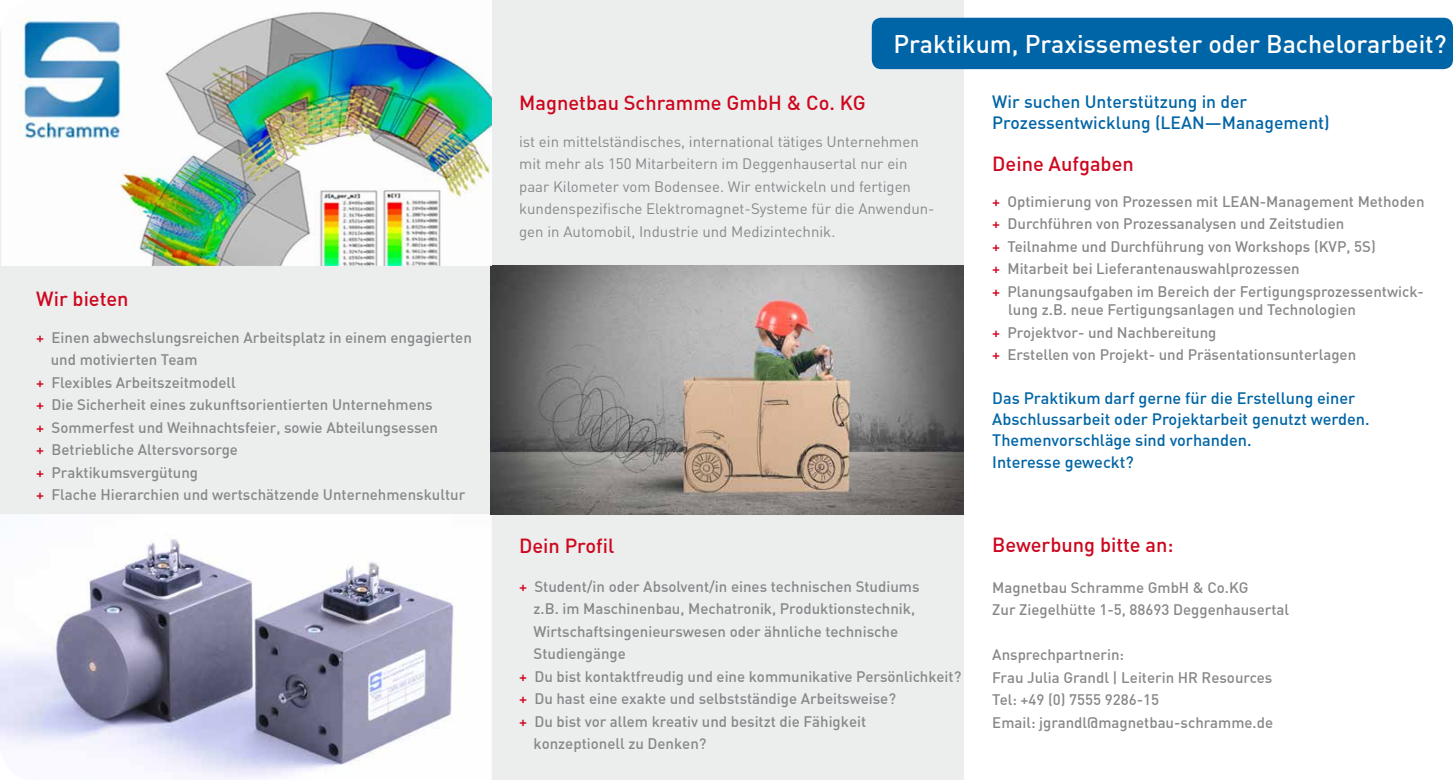
<style>
.page{position:relative;width:1453px;height:780px;background:#fff}
.page>*{position:absolute;margin:0;border:0;box-sizing:border-box;transform-origin:0 0}
.t1{font:500 25px "DINCE";color:#fff}
.t2{font:500 20px "DINCE";color:#cd071e}
.t3{font:500 17.5px/21px "DINCE";color:#0065a6}
.t4{font:500 16.25px/21.2px "DINCE";color:#0065a6}
.t5{font:500 15px/22.5px "DINCE";color:#87888a}
.t6{font:15px/22.5px "DIN Pro";color:#87888a}
.s1{color:#cd071e}
.s2{color:#fff}
</style>
<div class="page">
<div style="left:0;top:0;width:964px;height:780px;background:#eceded"></div>
<img style="left:0;top:514px;width:492px;height:266px">
<div style="left:872px;top:18px;width:581px;height:51px;background:#0065a6;border-radius:9px"></div>
<img style="left:491px;top:266px;width:472px;height:248px">
<img style="left:1px;top:0;width:491px;height:266px">
<img style="left:18px;top:16px;width:106px;height:123px">
<h2 class="t2" style="left:36px;top:286px;width:94px">Wir bieten</h2>
<p class="t5" style="left:36px;top:325px;width:437px"><span class="s1">+</span> Einen abwechslungsreichen Arbeitsplatz in einem engagierten</p>
<p class="t5" style="left:51px;top:348px;width:148px">und motivierten Team</p>
<p class="t5" style="left:36px;top:370px;width:201px"><span class="s1">+</span> Flexibles Arbeitszeitmodell</p>
<p class="t5" style="left:36px;top:393px;width:398px"><span class="s1">+</span> Die Sicherheit eines zukunftsorientierten Unternehmens</p>
<p class="t5" style="left:36px;top:415px;width:403px"><span class="s1">+</span> Sommerfest und Weihnachtsfeier, sowie Abteilungsessen</p>
<p class="t5" style="left:36px;top:438px;width:203px"><span class="s1">+</span> Betriebliche Altersvorsorge</p>
<p class="t5" style="left:36px;top:460px;width:163px"><span class="s1">+</span> Praktikumsvergütung</p>
<p class="t5" style="left:36px;top:483px;width:430px"><span class="s1">+</span> Flache Hierarchien und wertschätzende Unternehmenskultur</p>
<h1 class="t1" style="left:893px;top:28px;width:555px">Praktikum, Praxissemester oder Bachelorarbeit?</h1>
<h2 class="t2" style="left:519px;top:90px;width:348px">Magnetbau Schramme GmbH &amp; Co. KG</h2>
<p class="t6" style="left:519px;top:129px;width:417px">ist ein mittelständisches, international tätiges Unternehmen mit mehr als 150 Mitarbeitern im Deggenhausertal nur ein paar Kilometer vom Bodensee. Wir entwickeln und fertigen kundenspezifische Elektromagnet-Systeme für die Anwendun&shy;gen in Automobil, Industrie und Medizintechnik.</p>
<h2 class="t2" style="left:519px;top:532px;width:97px">Dein Profil</h2>
<p class="t5" style="left:519px;top:574px;width:402px"><span class="s1">+</span> Student/in oder Absolvent/in eines technischen Studiums</p>
<p class="t5" style="left:533px;top:597px;width:383px">z.B. im Maschinenbau, Mechatronik, Produktionstechnik,</p>
<p class="t5" style="left:533px;top:619px;width:366px">Wirtschaftsingenieurswesen oder ähnliche technische</p>
<p class="t5" style="left:533px;top:642px;width:94px">Studiengänge</p>
<p class="t5" style="left:519px;top:664px;width:444px"><span class="s1">+</span> Du bist kontaktfreudig und eine kommunikative Persönlichkeit?</p>
<p class="t5" style="left:519px;top:687px;width:378px"><span class="s1">+</span> Du hast eine exakte und selbstständige Arbeitsweise?</p>
<p class="t5" style="left:519px;top:709px;width:348px"><span class="s1">+</span> Du bist vor allem kreativ und besitzt die Fähigkeit</p>
<p class="t5" style="left:533px;top:732px;width:174px">konzeptionell zu Denken?</p>
<p class="t3" style="left:992px;top:90px;width:339px">Wir suchen Unterstützung in der<br>Prozessentwicklung (LEAN—Management)</p>
<h2 class="t2" style="left:992px;top:150px;width:143px">Deine Aufgaben</h2>
<p class="t5" style="left:992px;top:190px;width:434px"><span class="s1">+</span> Optimierung von Prozessen mit LEAN-Management Methoden <span class="s1">+</span> Durchführen von Prozessanalysen und Zeitstudien<br><span class="s1">+</span> Teilnahme und Durchführung von Workshops (KVP, 5S)<br><span class="s1">+</span> Mitarbeit bei Lieferantenauswahlprozessen<br><span class="s1">+</span> Planungsaufgaben im Bereich der Fertigungsprozessentwick-</p>
<p class="t5" style="left:992px;top:298px;width:365px"><span class="s2">00</span>lung z.B. neue Fertigungsanlagen und Technologien <span class="s1">+</span> Projektvor- und Nachbereitung<br><span class="s1">+</span> Erstellen von Projekt- und Präsentationsunterlagen</p>
<p class="t4" style="left:992px;top:386px;width:379px">Das Praktikum darf gerne für die Erstellung einer Abschlussarbeit oder Projektarbeit genutzt werden.<br>Themenvorschläge sind vorhanden.<br>Interesse geweckt?</p>
<h2 class="t2" style="left:992px;top:532px;width:183px">Bewerbung bitte an:</h2>
<p class="t5" style="left:992px;top:575px;width:298px">Magnetbau Schramme GmbH &amp; Co.KG<br>Zur Ziegelhütte 1-5, 88693 Deggenhausertal</p>
<p class="t5" style="left:992px;top:643px;width:282px">Ansprechpartnerin:<br>Frau Julia Grandl | Leiterin HR Resources<br>Tel: +49 (0) 7555 9286-15<br>Email: jgrandl@magnetbau-schramme.de</p>
</div>
